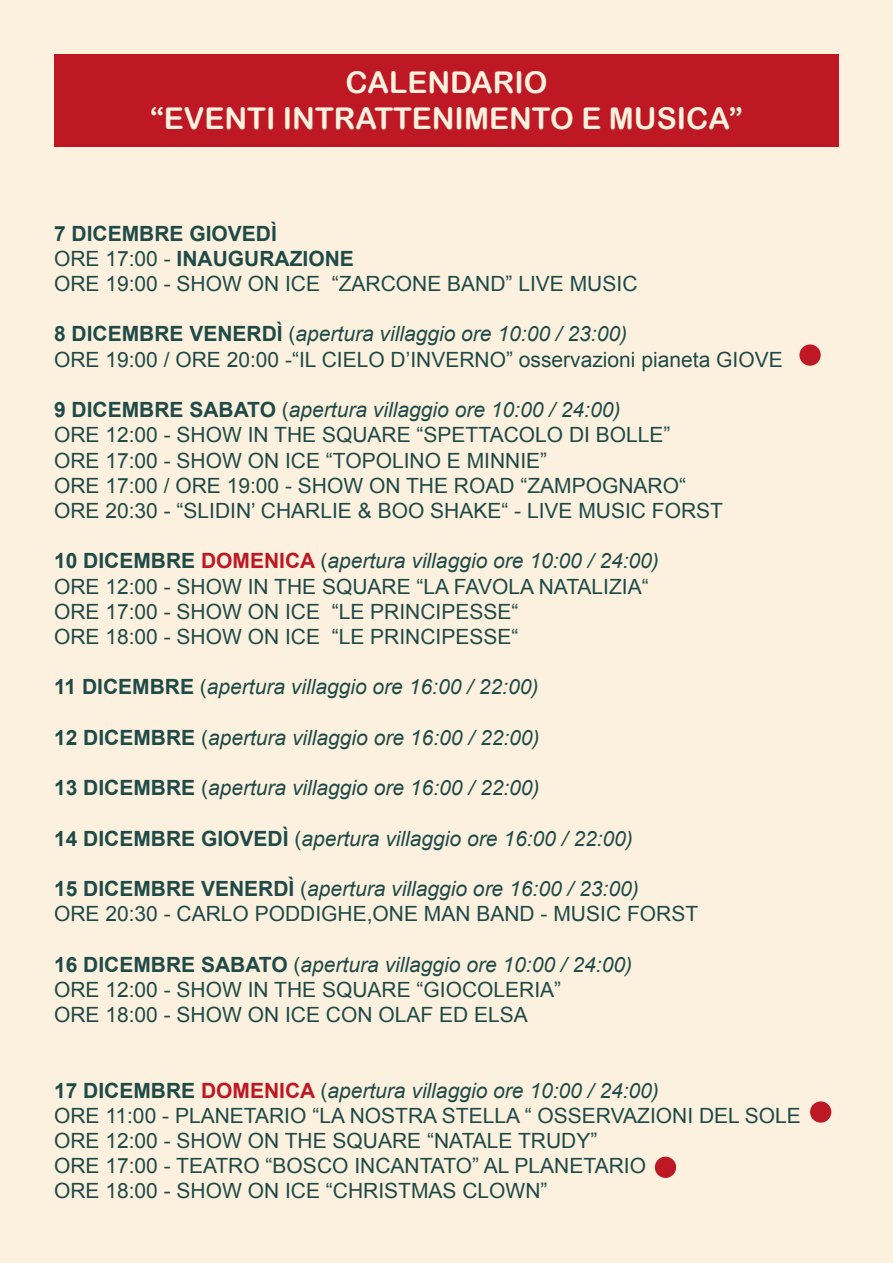
<style>
.page{position:relative;width:893px;height:1263px;background:#fcf1de}
.page>*{position:absolute;margin:0;border:0;box-sizing:border-box;transform-origin:0 0}
.t1{font:30px/36px "Arial Rounded MT Bold";color:#fcf1de;text-align:center}
.t2{font:21px/25.2px "Arial";color:#1f4a48}
.t3{font:italic 21px "Arial";color:#1f4a48}
.s1{font-weight:700}
.s2{font-style:italic}
.s3{font-weight:700;color:#bd1823}
.s4{font-weight:700;font-style:normal}
.s5{font-style:normal}
</style>
<div class="page">
<div style="left:54px;top:54px;width:785px;height:93px;background:#bd1823"></div>
<div style="left:799px;top:344px;width:22px;height:22px;background:#bd1823;border-radius:50%"></div>
<div style="left:655px;top:1157px;width:21px;height:21px;background:#bd1823;border-radius:50%"></div>
<div style="left:810px;top:1101px;width:21px;height:22px;background:#bd1823;border-radius:50%"></div>
<h1 class="t1" style="left:150px;top:64px;width:594px">CALENDARIO<br>“EVENTI INTRATTENIMENTO E MUSICA”</h1>
<p class="t2" style="left:54px;top:221px;width:585px"><span class="s1">7 DICEMBRE GIOVEDÌ<br></span>ORE 17:00 - <span class="s1">INAUGURAZIONE<br></span>ORE 19:00 - SHOW ON ICE “ZARCONE BAND” LIVE MUSIC</p>
<p class="t2" style="left:54px;top:322px;width:730px"><span class="s1">8 DICEMBRE VENERDÌ</span> (<span class="s2">apertura villaggio ore 10:00 / 23:00)<br></span>ORE 19:00 / ORE 20:00 -“IL CIELO D’INVERNO” osservazioni pianeta GIOVE</p>
<p class="t2" style="left:54px;top:397px;width:671px"><span class="s1">9 DICEMBRE SABATO</span> (<span class="s2">apertura villaggio ore 10:00 / 24:00)<br></span>ORE 12:00 - SHOW IN THE SQUARE “SPETTACOLO DI BOLLE”<br>ORE 17:00 - SHOW ON ICE “TOPOLINO E MINNIE”<br>ORE 17:00 / ORE 19:00 - SHOW ON THE ROAD “ZAMPOGNARO“ ORE 20:30 - “SLIDIN’ CHARLIE &amp; BOO SHAKE“ - LIVE MUSIC FORST</p>
<p class="t2" style="left:54px;top:548px;width:606px"><span class="s1">10 DICEMBRE</span> <span class="s3">DOMENICA</span> (<span class="s2">apertura villaggio ore 10:00 / 24:00)<br></span>ORE 12:00 - SHOW IN THE SQUARE “LA FAVOLA NATALIZIA“ ORE 17:00 - SHOW ON ICE “LE PRINCIPESSE“<br>ORE 18:00 - SHOW ON ICE “LE PRINCIPESSE“</p>
<p class="t3" style="left:54px;top:673px;width:486px"><span class="s4">11 DICEMBRE</span> <span class="s5">(</span>apertura villaggio ore 16:00 / 22:00)</p>
<p class="t3" style="left:54px;top:724px;width:487px"><span class="s4">12 DICEMBRE</span> <span class="s5">(</span>apertura villaggio ore 16:00 / 22:00)</p>
<p class="t3" style="left:54px;top:774px;width:487px"><span class="s4">13 DICEMBRE</span> <span class="s5">(</span>apertura villaggio ore 16:00 / 22:00)</p>
<p class="t3" style="left:54px;top:824px;width:580px"><span class="s4">14 DICEMBRE GIOVEDÌ</span> <span class="s5">(</span>apertura villaggio ore 16:00 / 22:00)</p>
<p class="t2" style="left:54px;top:876px;width:646px"><span class="s1">15 DICEMBRE VENERDÌ</span> (<span class="s2">apertura villaggio ore 16:00 / 23:00)<br></span>ORE 20:30 - CARLO PODDIGHE,ONE MAN BAND - MUSIC FORST</p>
<p class="t2" style="left:54px;top:952px;width:580px"><span class="s1">16 DICEMBRE SABATO</span> (<span class="s2">apertura villaggio ore 10:00 / 24:00)<br></span>ORE 12:00 - SHOW IN THE SQUARE “GIOCOLERIA”<br>ORE 18:00 - SHOW ON ICE CON OLAF ED ELSA</p>
<p class="t2" style="left:54px;top:1078px;width:748px"><span class="s1">17 DICEMBRE</span> <span class="s3">DOMENICA</span> (<span class="s2">apertura villaggio ore 10:00 / 24:00)<br></span>ORE 11:00 - PLANETARIO “LA NOSTRA STELLA “ OSSERVAZIONI DEL SOLE ORE 12:00 - SHOW ON THE SQUARE “NATALE TRUDY”<br>ORE 17:00 - TEATRO “BOSCO INCANTATO” AL PLANETARIO<br>ORE 18:00 - SHOW ON ICE “CHRISTMAS CLOWN”</p>
</div>
